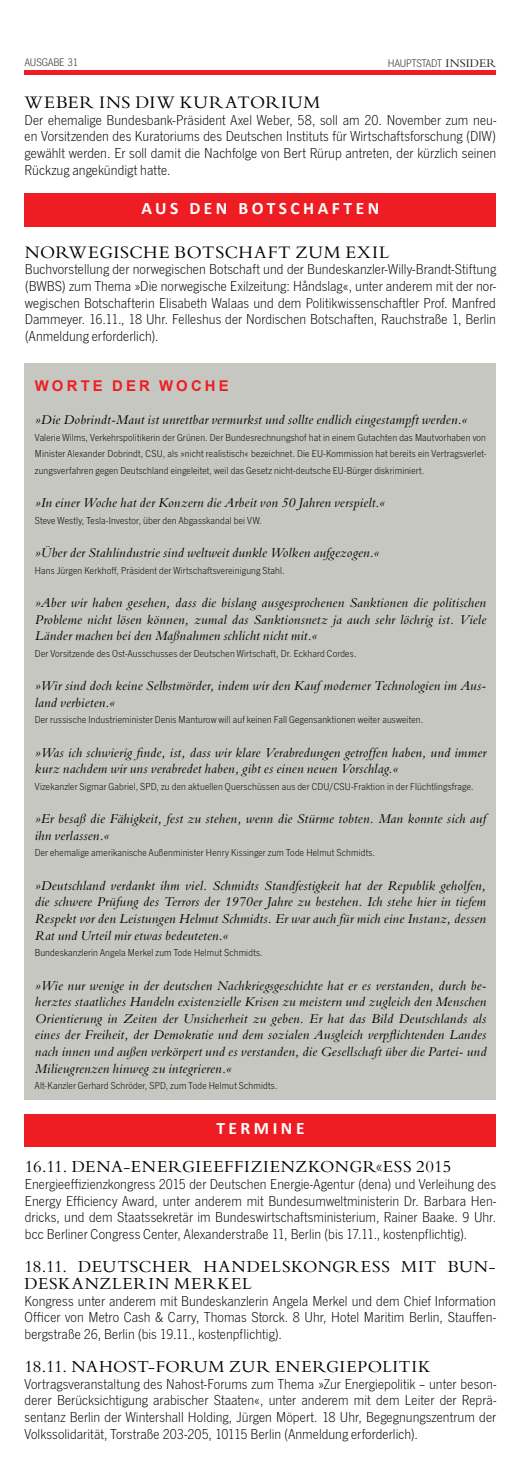
<style>
.page{position:relative;width:521px;height:1474px;background:#fff}
.page>*{position:absolute;margin:0;border:0;box-sizing:border-box;transform-origin:0 0}
.Headline{font:18.38px "Bembo";letter-spacing:.04em;color:#000}
.Headline-2{font:17.5px/16.6px "Bembo";letter-spacing:.035em;color:#000}
.t1{font:700 17.5px "Calibri";letter-spacing:.2em;color:#fff}
.Headline-3{font:300 14.88px/16.6px "News Got";letter-spacing:.005em;color:#000;text-align:justify}
.Fließtext_ohne_Einzu{font:700 14.88px "Arial";letter-spacing:.21em;color:#ee1d23}
.Worte_der_Woche_u_Su{font:italic 14px/16.6px "Bembo";letter-spacing:.015em;color:#000}
.t2{font:300 11.38px "News Got";color:#231f20}
.Worte_der_Woche_u_Su-2{font:300 10.5px/16.6px "News Got";letter-spacing:.015em;color:#000;text-align:justify}
.s1{font-family:"Bembo";font-weight:400;font-size:12.25px}
.s2{font-family:"News Got";font-weight:300}
</style>
<div class="page">
<div style="left:25px;top:364px;width:471px;height:736px;background:#c6c7c1"></div>
<div style="left:25px;top:193px;width:471px;height:34px;background:#ee1d23"></div>
<div style="left:25px;top:1114px;width:471px;height:32px;background:#ee1d23"></div>
<hr style="left:25px;top:70px;width:471px;height:4px;background:#ee1d23">
<p class="t2" style="left:25px;top:56px;width:55px">AUSGABE 31</p>
<p class="t2" style="left:388px;top:57px;width:110px">HAUPTSTADT <span class="s1">INSIDER</span></p>
<p class="Headline" style="left:25px;top:91px;width:297px">WEBER INS DIW KURATORIUM</p>
<p class="Headline-3" style="left:25px;top:112px;width:473px">Der ehemalige Bundesbank-Präsident Axel Weber, 58, soll am 20. November zum neu&shy;en Vorsitzenden des Kuratoriums des Deutschen Instituts für Wirtschaftsforschung (DIW) gewählt werden. Er soll damit die Nachfolge von Bert Rürup antreten, der kürzlich seinen Rückzug angekündigt hatte.</p>
<p class="t1" style="left:141px;top:197px;width:239px">AUS DEN BOTSCHAFTEN</p>
<p class="Headline" style="left:25px;top:241px;width:366px">NORWEGISCHE BOTSCHAFT ZUM EXIL</p>
<p class="Headline-3" style="left:25px;top:261px;width:473px">Buchvorstellung der norwegischen Botschaft und der Bundeskanzler-Willy-Brandt-Stiftung (BWBS) zum Thema »Die norwegische Exilzeitung: Håndslag«, unter anderem mit der nor&shy;wegischen Botschafterin Elisabeth Walaas und dem Politikwissenschaftler Prof. Manfred Dammeyer. 16.11., 18 Uhr. Felleshus der Nordischen Botschaften, Rauchstraße 1, Berlin (Anmeldung erforderlich).</p>
<p class="Fließtext_ohne_Einzu" style="left:35px;top:375px;width:195px">WORTE DER WOCHE</p>
<p class="Worte_der_Woche_u_Su" style="left:35px;top:411px;width:434px">»Die Dobrindt-Maut ist unrettbar vermurkst und sollte endlich eingestampft werden.«</p>
<p class="Worte_der_Woche_u_Su-2" style="left:35px;top:429px;width:453px">Valerie Wilms, Verkehrspolitikerin der Grünen. Der Bundesrechnungshof hat in einem Gutachten das Mautvorhaben von Minister Alexander Dobrindt, CSU, als »nicht realistisch« bezeichnet. Die EU-Kommission hat bereits ein Vertragsverlet&shy;zungsverfahren gegen Deutschland eingeleitet, weil das Gesetz nicht-deutsche EU-Bürger diskriminiert.</p>
<p class="Worte_der_Woche_u_Su" style="left:35px;top:494px;width:352px">»In einer Woche hat der Konzern die Arbeit von 50 Jahren verspielt.«</p>
<p class="Worte_der_Woche_u_Su-2" style="left:35px;top:512px;width:229px">Steve Westly, Tesla-Investor, über den Abgasskandal bei VW.</p>
<p class="Worte_der_Woche_u_Su" style="left:35px;top:544px;width:346px">»Über der Stahlindustrie sind weltweit dunkle Wolken aufgezogen.«</p>
<p class="Worte_der_Woche_u_Su-2" style="left:35px;top:562px;width:251px">Hans Jürgen Kerkhoff, Präsident der Wirtschaftsvereinigung Stahl.</p>
<p class="Worte_der_Woche_u_Su" style="left:35px;top:594px;width:453px;text-align:justify">»Aber wir haben gesehen, dass die bislang ausgesprochenen Sanktionen die politischen Probleme nicht lösen können, zumal das Sanktionsnetz ja auch sehr löchrig ist. Viele Länder machen bei den Maßnahmen schlicht nicht mit.«</p>
<p class="Worte_der_Woche_u_Su-2" style="left:35px;top:645px;width:323px">Der Vorsitzende des Ost-Ausschusses der Deutschen Wirtschaft, Dr. Eckhard Cordes.</p>
<p class="Worte_der_Woche_u_Su" style="left:35px;top:677px;width:453px">»Wir sind doch keine Selbstmörder, indem wir den Kauf moderner Technologien im Aus&shy;land verbieten.«</p>
<p class="Worte_der_Woche_u_Su-2" style="left:35px;top:711px;width:390px">Der russische Industrieminister Denis Manturow will auf keinen Fall Gegensanktionen weiter ausweiten.</p>
<p class="Worte_der_Woche_u_Su" style="left:35px;top:743px;width:453px">»Was ich schwierig finde, ist, dass wir klare Verabredungen getroffen haben, und immer kurz nachdem wir uns verabredet haben, gibt es einen neuen Vorschlag.«</p>
<p class="Worte_der_Woche_u_Su-2" style="left:35px;top:778px;width:440px">Vizekanzler Sigmar Gabriel, SPD, zu den aktuellen Querschüssen aus der CDU/CSU-Fraktion in der Flüchtlingsfrage.</p>
<p class="Worte_der_Woche_u_Su" style="left:35px;top:810px;width:453px">»Er besaß die Fähigkeit, fest zu stehen, wenn die Stürme tobten. Man konnte sich auf ihn verlassen.«</p>
<p class="Worte_der_Woche_u_Su-2" style="left:35px;top:844px;width:342px">Der ehemalige amerikanische Außenminister Henry Kissinger zum Tode Helmut Schmidts.</p>
<p class="Worte_der_Woche_u_Su" style="left:35px;top:876px;width:453px;text-align:justify">»Deutschland verdankt ihm viel. Schmidts Standfestigkeit hat der Republik geholfen, die schwere Prüfung des Terrors der 1970er Jahre zu bestehen. Ich stehe hier in tiefem Respekt vor den Leistungen Helmut Schmidts. Er war auch für mich eine Instanz, dessen Rat und Urteil mir etwas bedeuteten.«</p>
<p class="Worte_der_Woche_u_Su-2" style="left:35px;top:944px;width:229px">Bundeskanzlerin Angela Merkel zum Tode Helmut Schmidts.</p>
<p class="Worte_der_Woche_u_Su" style="left:35px;top:976px;width:453px;text-align:justify">»Wie nur wenige in der deutschen Nachkriegsgeschichte hat er es verstanden, durch be&shy;herztes staatliches Handeln existenzielle Krisen zu meistern und zugleich den Menschen Orientierung in Zeiten der Unsicherheit zu geben. Er hat das Bild Deutschlands als eines der Freiheit, der Demokratie und dem sozialen Ausgleich verpflichtenden Landes nach innen und außen verkörpert und es verstanden, die Gesellschaft über die Partei- und Milieugrenzen hinweg zu integrieren.«</p>
<p class="Worte_der_Woche_u_Su-2" style="left:35px;top:1077px;width:244px">Alt-Kanzler Gerhard Schröder, SPD, zum Tode Helmut Schmidts.</p>
<p class="t1" style="left:216px;top:1117px;width:90px">TERMINE</p>
<p class="Headline-2" style="left:25px;top:1158px;width:428px">16.11. DENA-ENERGIEEFFIZIENZKONGR<span class="s2">«</span>ESS 2015</p>
<p class="Headline-3" style="left:25px;top:1176px;width:473px">Energieeffizienzkongress 2015 der Deutschen Energie-Agentur (dena) und Verleihung des Energy Efficiency Award, unter anderem mit Bundesumweltministerin Dr. Barbara Hen&shy;dricks, und dem Staatssekretär im Bundeswirtschaftsministerium, Rainer Baake. 9 Uhr. bcc Berliner Congress Center, Alexanderstraße 11, Berlin (bis 17.11., kostenpflichtig).</p>
<p class="Headline-2" style="left:25px;top:1258px;width:473px">18.11. DEUTSCHER HANDELSKONGRESS MIT BUN-<br>DESKANZLERIN MERKEL</p>
<p class="Headline-3" style="left:25px;top:1292px;width:473px">Kongress unter anderem mit Bundeskanzlerin Angela Merkel und dem Chief Information Officer von Metro Cash &amp; Carry, Thomas Storck. 8 Uhr, Hotel Maritim Berlin, Stauffen&shy;bergstraße 26, Berlin (bis 19.11., kostenpflichtig).</p>
<p class="Headline-2" style="left:25px;top:1357px;width:407px">18.11. NAHOST-FORUM ZUR ENERGIEPOLITIK</p>
<p class="Headline-3" style="left:25px;top:1375px;width:473px">Vortragsveranstaltung des Nahost-Forums zum Thema »Zur Energiepolitik – unter beson&shy;derer Berücksichtigung arabischer Staaten«, unter anderem mit dem Leiter der Reprä&shy;sentanz Berlin der Wintershall Holding, Jürgen Möpert. 18 Uhr, Begegnungszentrum der Volkssolidarität, Torstraße 203-205, 10115 Berlin (Anmeldung erforderlich).</p>
</div>
